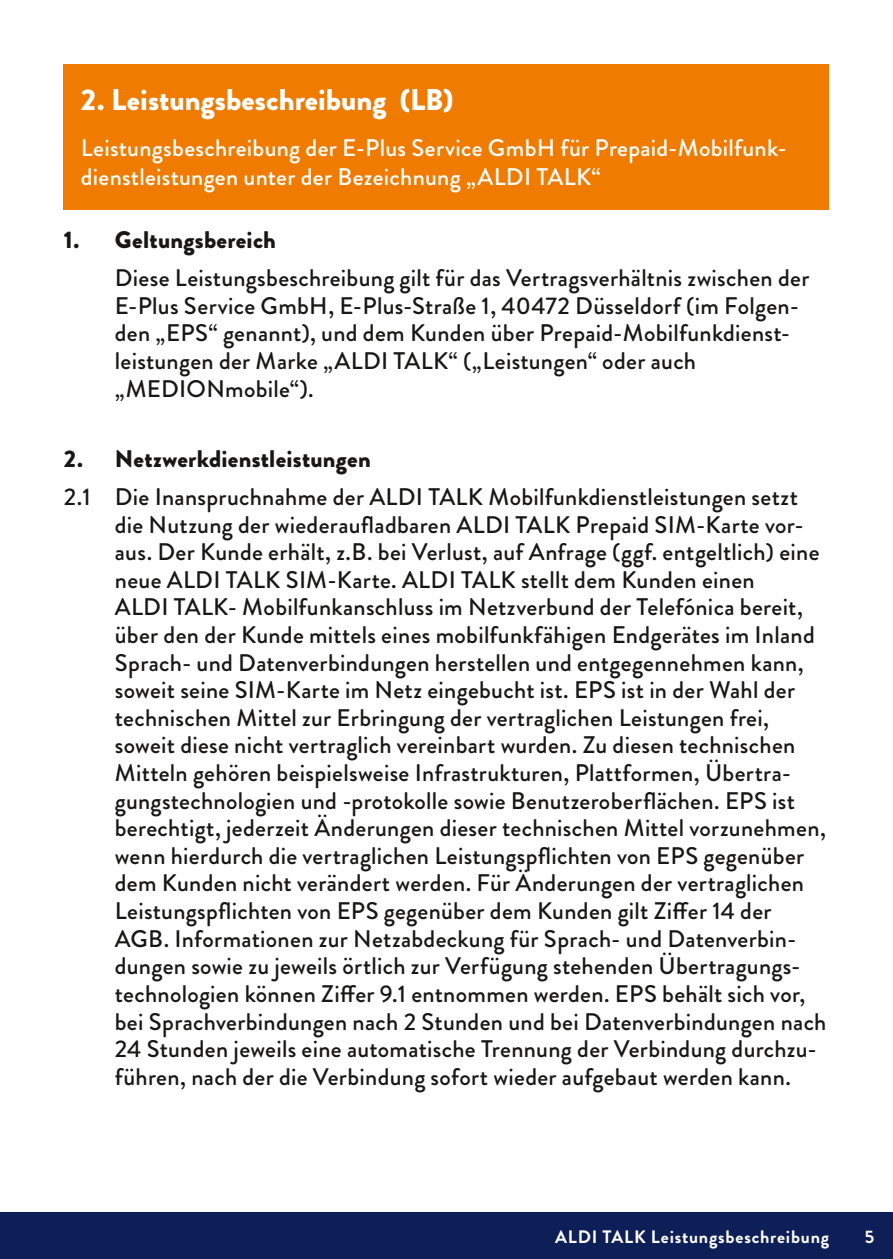
<style>
.page{position:relative;width:893px;height:1259px;background:#fff}
.page>*{position:absolute;margin:0;border:0;box-sizing:border-box;transform-origin:0 0}
.t1{font:900 30px "Brandon Grotesque";letter-spacing:.005em;color:#fff}
.t2{font:500 24px/27.6px "Brandon Grotesque";letter-spacing:.01em;color:#181716}
.t3{font:500 24px/28.8px "Brandon Grotesque";letter-spacing:.01em;color:#fff}
.t4{font:900 24px "Brandon Grotesque";letter-spacing:.01em;color:#181716}
.t5{font:700 18px "Brandon Grotesque";letter-spacing:.045em;color:#fff}
</style>
<div class="page">
<div style="left:0;top:1212px;width:893px;height:47px;background:#0e1f58"></div>
<div style="left:64px;top:64px;width:765px;height:146px;background:#ef7c00"></div>
<p class="t1" style="left:81px;top:78px;width:374px">2. Leistungsbeschreibung (LB)</p>
<p class="t3" style="left:81px;top:133px;width:707px">Leistungsbeschreibung der E-Plus Service GmbH für Prepaid-Mobilfunk&shy;dienstleistungen unter der Bezeichnung „ALDI TALK“</p>
<p class="t4" style="left:64px;top:223px;width:214px">1. Geltungsbereich</p>
<p class="t2" style="left:115px;top:264px;width:696px">Diese Leistungsbeschreibung gilt für das Vertragsverhältnis zwischen der E-Plus Service GmbH, E-Plus-Straße 1, 40472 Düsseldorf (im Folgen&shy;den „EPS“ genannt), und dem Kunden über Prepaid-Mobilfunkdienst&shy;leistungen der Marke „ALDI TALK“ („Leistungen“ oder auch „MEDIONmobile“).</p>
<p class="t4" style="left:64px;top:441px;width:308px">2. Netzwerkdienstleistungen</p>
<p class="t2" style="left:115px;top:483px;width:713px;text-indent:-51px">2.1 Die Inanspruchnahme der ALDI TALK Mobilfunkdienstleistungen setzt die Nutzung der wiederaufladbaren ALDI TALK Prepaid SIM-Karte vor&shy;aus. Der Kunde erhält, z.B. bei Verlust, auf Anfrage (ggf. entgeltlich) eine neue ALDI TALK SIM-Karte. ALDI TALK stellt dem Kunden einen<br>ALDI TALK- Mobilfunkanschluss im Netzverbund der Telefónica bereit, über den der Kunde mittels eines mobilfunkfähigen Endgerätes im Inland Sprach- und Datenverbindungen herstellen und entgegennehmen kann, soweit seine SIM-Karte im Netz eingebucht ist. EPS ist in der Wahl der technischen Mittel zur Erbringung der vertraglichen Leistungen frei, soweit diese nicht vertraglich vereinbart wurden. Zu diesen technischen Mitteln gehören beispielsweise Infrastrukturen, Plattformen, Übertra&shy;gungstechnologien und -protokolle sowie Benutzeroberflächen. EPS ist berechtigt, jederzeit Änderungen dieser technischen Mittel vorzunehmen, wenn hierdurch die vertraglichen Leistungspflichten von EPS gegenüber dem Kunden nicht verändert werden. Für Änderungen der vertraglichen Leistungspflichten von EPS gegenüber dem Kunden gilt Ziffer 14 der AGB. Informationen zur Netzabdeckung für Sprach- und Datenverbin&shy;dungen sowie zu jeweils örtlich zur Verfügung stehenden Übertragungs&shy;technologien können Ziffer 9.1 entnommen werden. EPS behält sich vor, bei Sprachverbindungen nach 2 Stunden und bei Datenverbindungen nach 24 Stunden jeweils eine automatische Trennung der Verbindung durchzu&shy;führen, nach der die Verbindung sofort wieder aufgebaut werden kann.</p>
<p class="t5" style="left:555px;top:1224px;width:276px">ALDI TALK Leistungsbeschreibung</p>
<p class="t5" style="left:865px;top:1224px;width:11px">5</p>
</div>
